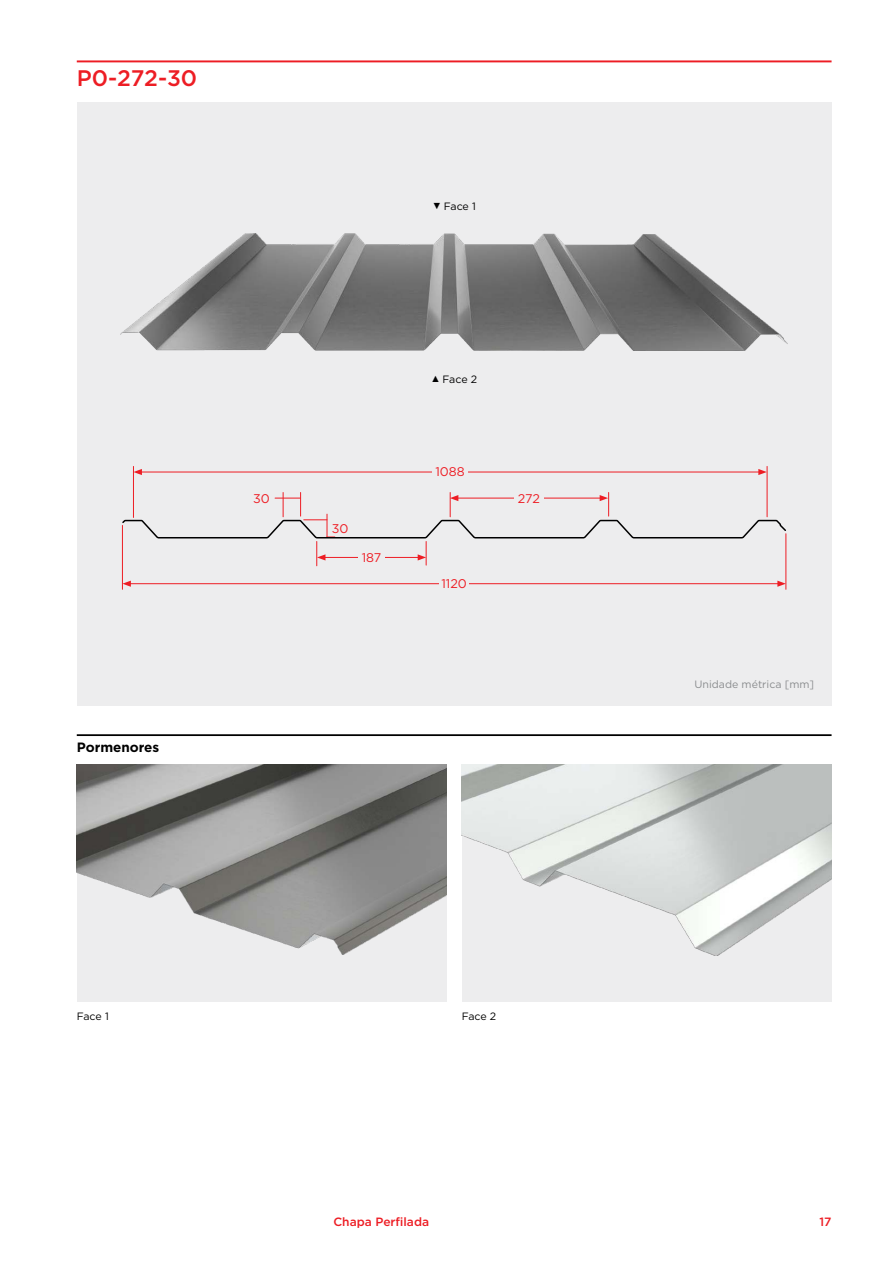
<style>
.page{position:relative;width:893px;height:1263px;background:#fff}
.page>*{position:absolute;margin:0;border:0;box-sizing:border-box;transform-origin:0 0}
.t1{font:500 22.5px "Gotham";letter-spacing:-.005em;color:#ed1d24}
.t2{font:700 13.5px "Gotham";color:#000}
.t3{font:12.6px "Gotham";color:#ed1d24}
.t4{font:500 12px "Gotham";color:#ed1d24}
.t5{font:10.65px "Gotham";letter-spacing:-.015em;color:#000}
.t6{font:10.65px "Gotham";color:#8a8c8e}
.s1{font-family:"Arial";font-weight:700;font-size:9px}
</style>
<div class="page">
<hr style="left:77px;top:60px;width:754px;height:2px;background:#ed1d24">
<div style="left:77px;top:765px;width:370px;height:237px;background:#ededee"></div>
<img style="left:77px;top:765px;width:370px;height:190px">
<div style="left:462px;top:765px;width:369px;height:237px;background:#ededee"></div>
<img style="left:462px;top:765px;width:369px;height:190px">
<hr style="left:77px;top:734px;width:754px;height:2px;background:#000">
<div style="left:77px;top:102px;width:754px;height:603px;background:#ededee"></div>
<img style="left:120px;top:234px;width:668px;height:117px">
<hr style="left:767px;top:466px;width:1px;height:51px;background:#ed1d24">
<hr style="left:133px;top:466px;width:1px;height:51px;background:#ed1d24">
<hr style="left:139px;top:472px;width:622px;height:1px;background:#ed1d24">
<svg style="left:134px;top:469px;width:8px;height:6px"></svg>
<svg style="left:758px;top:469px;width:9px;height:6px"></svg>
<div style="left:432px;top:463px;width:36px;height:16px;background:#ededee"></div>
<hr style="left:786px;top:534px;width:1px;height:55px;background:#ed1d24">
<hr style="left:122px;top:525px;width:1px;height:64px;background:#ed1d24">
<hr style="left:128px;top:583px;width:652px;height:1px;background:#ed1d24">
<svg style="left:777px;top:581px;width:9px;height:6px"></svg>
<svg style="left:122px;top:581px;width:9px;height:6px"></svg>
<div style="left:439px;top:575px;width:30px;height:16px;background:#ededee"></div>
<svg style="left:121px;top:492px;width:666px;height:74px"></svg>
<h1 class="t1" style="left:77px;top:64px;width:122px">P0-272-30</h1>
<p class="t5" style="left:432px;top:199px;width:45px"><span class="s1">▼</span> Face 1</p>
<p class="t2" style="left:77px;top:739px;width:84px">Pormenores</p>
<p class="t3" style="left:253px;top:490px;width:18px">30</p>
<p class="t3" style="left:332px;top:521px;width:18px">30</p>
<p class="t3" style="left:362px;top:549px;width:21px">187</p>
<p class="t5" style="left:431px;top:372px;width:48px"><span class="s1">▲</span> Face 2</p>
<p class="t3" style="left:435px;top:464px;width:31px">1088</p>
<p class="t3" style="left:441px;top:575px;width:27px">1120</p>
<p class="t3" style="left:518px;top:490px;width:24px">272</p>
<p class="t5" style="left:77px;top:1010px;width:34px">Face 1</p>
<p class="t5" style="left:462px;top:1010px;width:36px">Face 2</p>
<p class="t6" style="left:694px;top:678px;width:121px">Unidade métrica [mm]</p>
<p class="t4" style="left:333px;top:1214px;width:97px">Chapa Perfilada</p>
<p class="t4" style="left:819px;top:1214px;width:14px">17</p>
</div>
